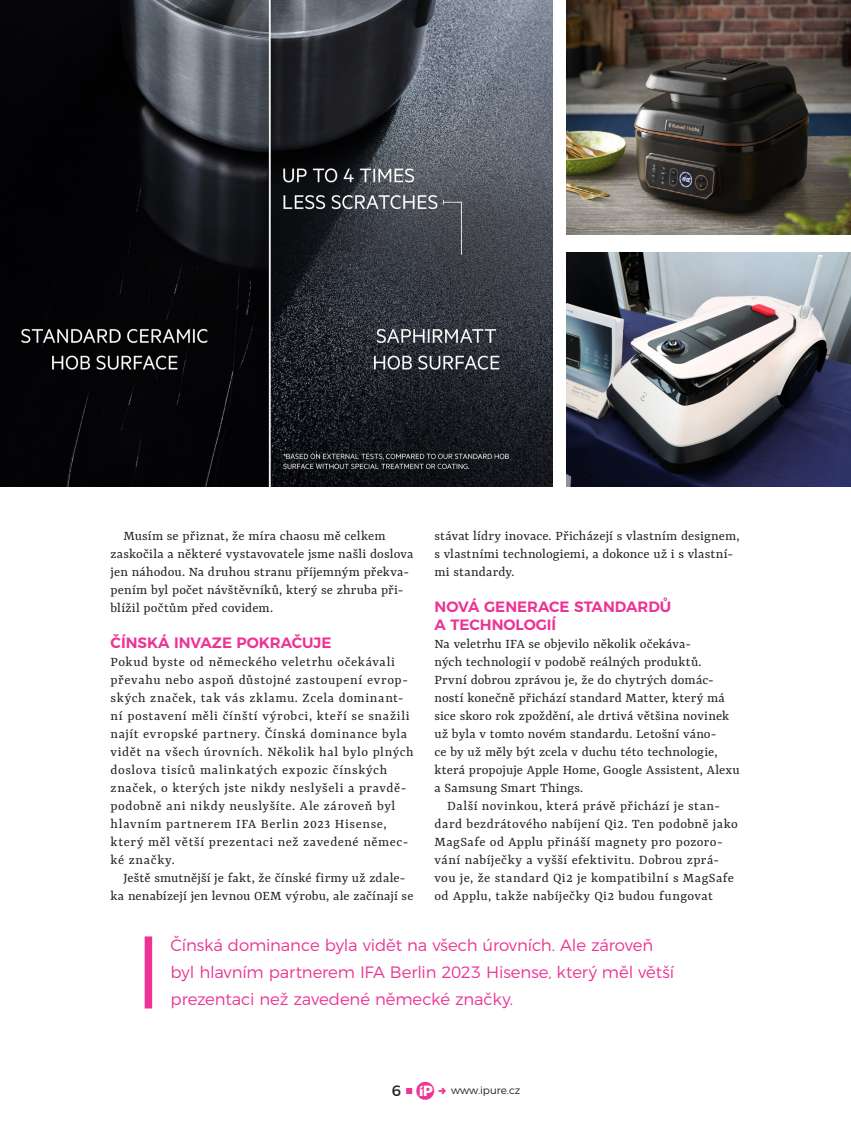
<style>
.page{position:relative;width:851px;height:1127px;background:#fff}
.page>*{position:absolute;margin:0;border:0;box-sizing:border-box;transform-origin:0 0}
.t1{font:300 16.5px/27px "Montserrat";letter-spacing:-.01em;color:#ed3395}
.t2{font:600 15px/18px "Montserrat";color:#ed3395}
.t3{font:15px "Montserrat";color:#231f20}
.t4{font:14.4px/18px "Yrsa";letter-spacing:.025em;color:#231f20}
.t5{font:300 10.5px "Montserrat";color:#231f20}
.s1{font-family:"i Pure";font-size:25.5px;color:#ed3395}
</style>
<div class="page">
<img style="left:0;top:0;width:552px;height:486px">
<img style="left:566px;top:0;width:284px;height:234px">
<img style="left:566px;top:252px;width:284px;height:234px">
<div style="left:145px;top:936px;width:7px;height:72px;background:#ed3395"></div>
<svg style="left:406px;top:1088px;width:6px;height:6px"></svg>
<p class="t4" style="left:434px;top:527px;width:306px">stávat lídry inovace. Přicházejí s vlastním designem, s vlastními technologiemi, a dokonce už i s vlastní&shy;mi standardy.</p>
<p class="t2" style="left:434px;top:596px;width:238px">NOVÁ GENERACE STANDARDŮ<br>A TECHNOLOGIÍ</p>
<p class="t4" style="left:434px;top:635px;width:307px">Na veletrhu IFA se objevilo několik očekáva-<br>ných technologií v podobě reálných produktů.<br>První dobrou zprávou je, že do chytrých domác&shy;ností konečně přichází standard Matter, který má sice skoro rok zpoždění, ale drtivá většina novinek už byla v tomto novém standardu. Letošní váno-<br>ce by už měly být zcela v duchu této technologie, která propojuje Apple Home, Google Assistent, Alexu a Samsung Smart Things.</p>
<p class="t4" style="left:434px;top:797px;width:305px;text-indent:13px">Další novinkou, která právě přichází je stan&shy;dard bezdrátového nabíjení Qi2. Ten podobně jako MagSafe od Applu přináší magnety pro pozoro&shy;vání nabíječky a vyšší efektivitu. Dobrou zprá&shy;vou je, že standard Qi2 je kompatibilní s MagSafe od Applu, takže nabíječky Qi2 budou fungovat</p>
<p class="t1" style="left:171px;top:930px;width:505px">Čínská dominance byla vidět na všech úrovních. Ale zároveň byl hlavním partnerem IFA Berlin 2023 Hisense, který měl větší prezentaci než zavedené německé značky.</p>
<p class="t4" style="left:111px;top:527px;width:304px;text-indent:13px">Musím se přiznat, že míra chaosu mě celkem zaskočila a některé vystavovatele jsme našli doslova jen náhodou. Na druhou stranu příjemným překva&shy;pením byl počet návštěvníků, který se zhruba při&shy;blížil počtům před covidem.</p>
<p class="t2" style="left:111px;top:632px;width:222px">ČÍNSKÁ INVAZE POKRAČUJE</p>
<p class="t4" style="left:111px;top:653px;width:304px">Pokud byste od německého veletrhu očekávali převahu nebo aspoň důstojné zastoupení evrop&shy;ských značek, tak vás zklamu. Zcela dominant&shy;ní postavení měli čínští výrobci, kteří se snažili najít evropské partnery. Čínská dominance byla vidět na všech úrovních. Několik hal bylo plných doslova tisíců malinkatých expozic čínských značek, o kterých jste nikdy neslyšeli a pravdě&shy;podobně ani nikdy neuslyšíte. Ale zároveň byl hlavním partnerem IFA Berlin 2023 Hisense, který měl větší prezentaci než zavedené němec&shy;ké značky.</p>
<p class="t4" style="left:111px;top:869px;width:304px;text-align:center">Ještě smutnější je fakt, že čínské firmy už zdale-<br>ka nenabízejí jen levnou OEM výrobu, ale začínají se</p>
<p class="t3" style="left:392px;top:1079px;width:43px">6 <span class="s1">C</span></p>
<p class="t5" style="left:451px;top:1082px;width:71px">www.ipure.cz</p>
</div>
